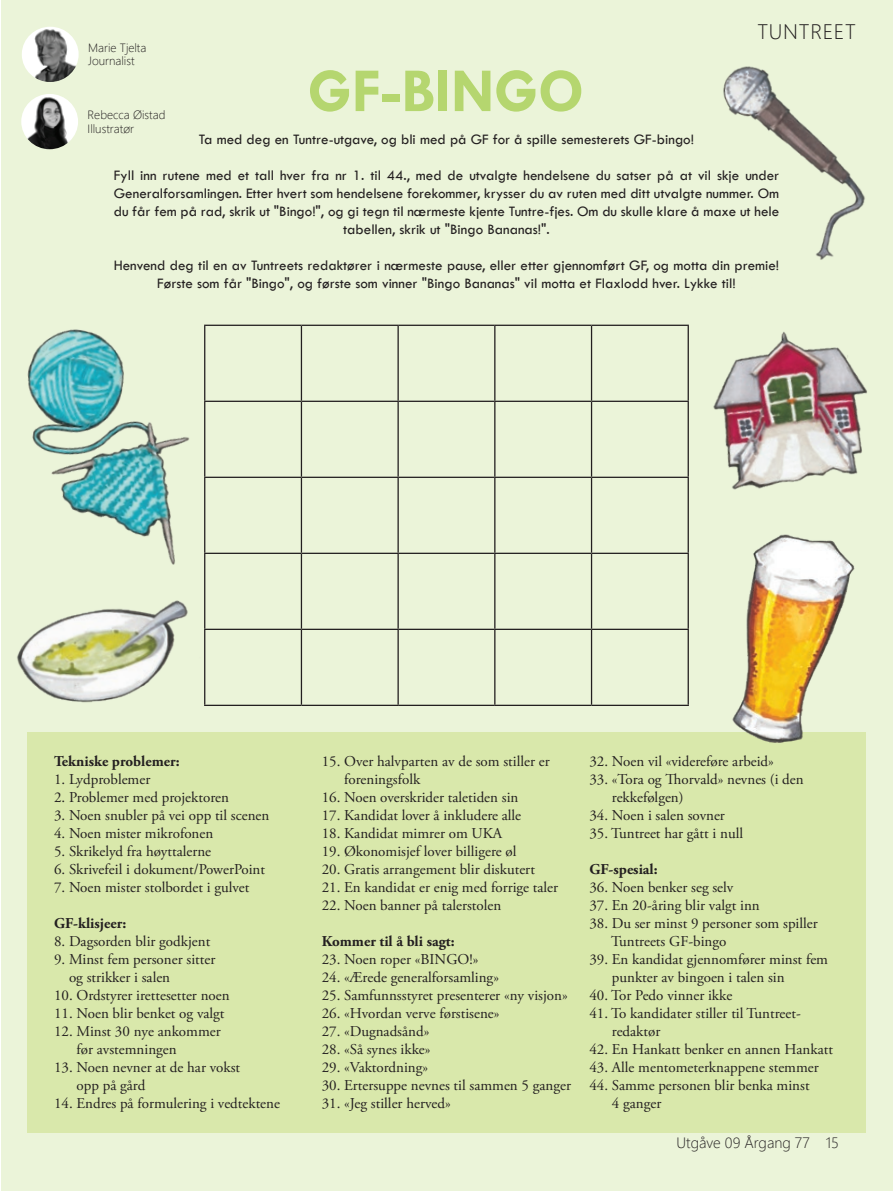
<style>
.page{position:relative;width:893px;height:1191px;background:#fff}
.page>*{position:absolute;margin:0;border:0;box-sizing:border-box;transform-origin:0 0}
.t1{font:700 63px "Tw Cen";color:#b5d66f}
.t2{font:300 21px "Segoe UI";letter-spacing:.035em;color:#231f20}
.t3{font:15px/18px "Adobe Garamond Pro";color:#231f20}
.t4{font:15px/18px "Tw Cen";color:#231f20;text-align:center}
.t5{font:700 15px "Adobe Garamond Pro";color:#231f20}
.t6{font:300 15px "Segoe UI";color:#231f20}
.t7{font:300 12px/13.5px "Segoe UI";color:#231f20}
</style>
<div class="page">
<div style="left:1px;top:0;width:892px;height:1191px;background:#ebf4d9"></div>
<div style="left:27px;top:732px;width:839px;height:400px;background:#d9e8ab"></div>
<img style="left:732px;top:534px;width:123px;height:209px">
<img style="left:687px;top:324px;width:180px;height:189px">
<img style="left:27px;top:324px;width:197px;height:259px">
<img style="left:17px;top:583px;width:189px;height:121px">
<img style="left:723px;top:66px;width:142px;height:194px">
<hr style="left:204px;top:325px;width:97px;height:1px;background:#231f20">
<hr style="left:204px;top:326px;width:1px;height:75px;background:#231f20">
<hr style="left:301px;top:325px;width:97px;height:1px;background:#231f20">
<hr style="left:301px;top:326px;width:1px;height:75px;background:#231f20">
<hr style="left:398px;top:325px;width:97px;height:1px;background:#231f20">
<hr style="left:397px;top:326px;width:2px;height:75px;background:#231f20">
<hr style="left:495px;top:325px;width:96px;height:1px;background:#231f20">
<hr style="left:494px;top:326px;width:1px;height:75px;background:#231f20">
<hr style="left:591px;top:325px;width:98px;height:1px;background:#231f20">
<hr style="left:591px;top:326px;width:1px;height:75px;background:#231f20">
<hr style="left:688px;top:326px;width:1px;height:75px;background:#231f20">
<hr style="left:204px;top:401px;width:97px;height:1px;background:#231f20">
<hr style="left:204px;top:402px;width:1px;height:74px;background:#231f20">
<hr style="left:301px;top:401px;width:97px;height:1px;background:#231f20">
<hr style="left:301px;top:402px;width:1px;height:74px;background:#231f20">
<hr style="left:398px;top:401px;width:97px;height:1px;background:#231f20">
<hr style="left:397px;top:402px;width:2px;height:74px;background:#231f20">
<hr style="left:495px;top:401px;width:96px;height:1px;background:#231f20">
<hr style="left:494px;top:402px;width:1px;height:74px;background:#231f20">
<hr style="left:591px;top:401px;width:98px;height:1px;background:#231f20">
<hr style="left:591px;top:402px;width:1px;height:74px;background:#231f20">
<hr style="left:688px;top:402px;width:1px;height:74px;background:#231f20">
<hr style="left:204px;top:476px;width:97px;height:2px;background:#231f20">
<hr style="left:204px;top:478px;width:1px;height:74px;background:#231f20">
<hr style="left:301px;top:476px;width:97px;height:2px;background:#231f20">
<hr style="left:301px;top:478px;width:1px;height:74px;background:#231f20">
<hr style="left:398px;top:476px;width:97px;height:2px;background:#231f20">
<hr style="left:397px;top:478px;width:2px;height:74px;background:#231f20">
<hr style="left:495px;top:476px;width:96px;height:2px;background:#231f20">
<hr style="left:494px;top:478px;width:1px;height:74px;background:#231f20">
<hr style="left:591px;top:476px;width:98px;height:2px;background:#231f20">
<hr style="left:591px;top:478px;width:1px;height:74px;background:#231f20">
<hr style="left:688px;top:478px;width:1px;height:74px;background:#231f20">
<hr style="left:204px;top:552px;width:97px;height:2px;background:#231f20">
<hr style="left:204px;top:554px;width:1px;height:74px;background:#231f20">
<hr style="left:301px;top:552px;width:97px;height:2px;background:#231f20">
<hr style="left:301px;top:554px;width:1px;height:74px;background:#231f20">
<hr style="left:398px;top:552px;width:97px;height:2px;background:#231f20">
<hr style="left:397px;top:554px;width:2px;height:74px;background:#231f20">
<hr style="left:495px;top:552px;width:96px;height:2px;background:#231f20">
<hr style="left:494px;top:554px;width:1px;height:74px;background:#231f20">
<hr style="left:591px;top:552px;width:98px;height:2px;background:#231f20">
<hr style="left:591px;top:554px;width:1px;height:74px;background:#231f20">
<hr style="left:688px;top:554px;width:1px;height:74px;background:#231f20">
<hr style="left:204px;top:628px;width:97px;height:2px;background:#231f20">
<hr style="left:204px;top:630px;width:1px;height:74px;background:#231f20">
<hr style="left:301px;top:628px;width:97px;height:2px;background:#231f20">
<hr style="left:301px;top:630px;width:1px;height:74px;background:#231f20">
<hr style="left:398px;top:628px;width:97px;height:2px;background:#231f20">
<hr style="left:397px;top:630px;width:2px;height:74px;background:#231f20">
<hr style="left:495px;top:628px;width:96px;height:2px;background:#231f20">
<hr style="left:494px;top:630px;width:1px;height:74px;background:#231f20">
<hr style="left:591px;top:628px;width:98px;height:2px;background:#231f20">
<hr style="left:591px;top:630px;width:1px;height:74px;background:#231f20">
<hr style="left:688px;top:630px;width:1px;height:74px;background:#231f20">
<hr style="left:204px;top:704px;width:97px;height:2px;background:#231f20">
<hr style="left:301px;top:704px;width:97px;height:2px;background:#231f20">
<hr style="left:398px;top:704px;width:97px;height:2px;background:#231f20">
<hr style="left:495px;top:704px;width:96px;height:2px;background:#231f20">
<hr style="left:591px;top:704px;width:98px;height:2px;background:#231f20">
<img style="left:21px;top:94px;width:57px;height:55px">
<img style="left:22px;top:27px;width:57px;height:55px">
<p class="t7" style="left:88px;top:40px;width:60px">Marie Tjelta<br>Journalist</p>
<h2 class="t2" style="left:757px;top:12px;width:100px">TUNTREET</h2>
<h1 class="t1" style="left:308px;top:53px;width:278px">GF-BINGO</h1>
<p class="t7" style="left:88px;top:107px;width:79px">Rebecca Øistad<br>Illustratør</p>
<p class="t4" style="left:199px;top:131px;width:497px">Ta med deg en Tuntre-utgave, og bli med på GF for å spille semesterets GF-bingo!</p>
<p class="t4" style="left:114px;top:167px;width:667px">Fyll inn rutene med et tall hver fra nr 1. til 44., med de utvalgte hendelsene du satser på at vil skje under Generalforsamlingen. Etter hvert som hendelsene forekommer, krysser du av ruten med ditt utvalgte nummer. Om du får fem på rad, skrik ut "Bingo!", og gi tegn til nærmeste kjente Tuntre-fjes. Om du skulle klare å maxe ut hele tabellen, skrik ut "Bingo Bananas!".</p>
<p class="t4" style="left:114px;top:257px;width:667px">Henvend deg til en av Tuntreets redaktører i nærmeste pause, eller etter gjennomført GF, og motta din premie!<br>Første som får "Bingo", og første som vinner "Bingo Bananas" vil motta et Flaxlodd hver. Lykke til!</p>
<p class="t5" style="left:54px;top:752px;width:127px">Tekniske problemer:</p>
<p class="t3" style="left:54px;top:770px;width:98px">1. Lydproblemer</p>
<p class="t3" style="left:54px;top:788px;width:177px">2. Problemer med projektoren</p>
<p class="t3" style="left:54px;top:806px;width:217px">3. Noen snubler på vei opp til scenen</p>
<p class="t3" style="left:54px;top:824px;width:161px">4. Noen mister mikrofonen</p>
<p class="t3" style="left:54px;top:842px;width:159px">5. Skrikelyd fra høyttalerne</p>
<p class="t3" style="left:54px;top:860px;width:213px">6. Skrivefeil i dokument/PowerPoint</p>
<p class="t3" style="left:54px;top:878px;width:197px">7. Noen mister stolbordet i gulvet</p>
<p class="t5" style="left:54px;top:914px;width:74px">GF-klisjeer:</p>
<p class="t3" style="left:54px;top:932px;width:158px">8. Dagsorden blir godkjent</p>
<p class="t3" style="left:69px;top:950px;width:148px;text-indent:-15px">9. Minst fem personer sitter og strikker i salen</p>
<p class="t3" style="left:54px;top:986px;width:177px">10. Ordstyrer irettesetter noen</p>
<p class="t3" style="left:54px;top:1004px;width:172px">11. Noen blir benket og valgt</p>
<p class="t3" style="left:76px;top:1022px;width:146px;text-indent:-22px">12. Minst 30 nye ankommer før avstemningen</p>
<p class="t3" style="left:76px;top:1058px;width:165px;text-indent:-22px">13. Noen nevner at de har vokst opp på gård</p>
<p class="t3" style="left:54px;top:1094px;width:228px">14. Endres på formulering i vedtektene</p>
<p class="t3" style="left:344px;top:752px;width:207px;text-indent:-22px">15. Over halvparten av de som stiller er foreningsfolk</p>
<p class="t3" style="left:322px;top:788px;width:198px">16. Noen overskrider taletiden sin</p>
<p class="t3" style="left:322px;top:806px;width:201px">17. Kandidat lover å inkludere alle</p>
<p class="t3" style="left:322px;top:824px;width:182px">18. Kandidat mimrer om UKA</p>
<p class="t3" style="left:322px;top:842px;width:196px">19. Økonomisjef lover billigere øl</p>
<p class="t3" style="left:322px;top:860px;width:215px">20. Gratis arrangement blir diskutert</p>
<p class="t3" style="left:322px;top:878px;width:238px">21. En kandidat er enig med forrige taler</p>
<p class="t3" style="left:322px;top:896px;width:181px">22. Noen banner på talerstolen</p>
<p class="t5" style="left:322px;top:932px;width:134px">Kommer til å bli sagt:</p>
<p class="t3" style="left:322px;top:950px;width:158px">23. Noen roper «BINGO!»</p>
<p class="t3" style="left:322px;top:968px;width:179px">24. «Ærede generalforsamling»</p>
<p class="t3" style="left:322px;top:986px;width:248px">25. Samfunnsstyret presenterer «ny visjon»</p>
<p class="t3" style="left:322px;top:1004px;width:179px">26. «Hvordan verve førstisene»</p>
<p class="t3" style="left:322px;top:1022px;width:109px">27. «Dugnadsånd»</p>
<p class="t3" style="left:322px;top:1040px;width:110px">28. «Så synes ikke»</p>
<p class="t3" style="left:322px;top:1058px;width:108px">29. «Vaktordning»</p>
<p class="t3" style="left:322px;top:1076px;width:251px">30. Ertersuppe nevnes til sammen 5 ganger</p>
<p class="t3" style="left:322px;top:1094px;width:131px">31. «Jeg stiller herved»</p>
<p class="t3" style="left:589px;top:752px;width:186px">32. Noen vil «videreføre arbeid»</p>
<p class="t3" style="left:612px;top:770px;width:193px;text-indent:-22px">33. «Tora og Thorvald» nevnes (i den rekkefølgen)</p>
<p class="t3" style="left:589px;top:806px;width:137px">34. Noen i salen sovner</p>
<p class="t3" style="left:589px;top:824px;width:155px">35. Tuntreet har gått i null</p>
<p class="t5" style="left:589px;top:860px;width:70px">GF-spesial:</p>
<p class="t3" style="left:589px;top:878px;width:146px">36. Noen benker seg selv</p>
<p class="t3" style="left:589px;top:896px;width:172px">37. En 20-åring blir valgt inn</p>
<p class="t3" style="left:611px;top:914px;width:208px;text-indent:-22px">38. Du ser minst 9 personer som spiller<br>Tuntreets GF-bingo</p>
<p class="t3" style="left:612px;top:950px;width:218px;text-indent:-23px">39. En kandidat gjennomfører minst fem punkter av bingoen i talen sin</p>
<p class="t3" style="left:589px;top:986px;width:144px">40. Tor Pedo vinner ikke</p>
<p class="t3" style="left:612px;top:1004px;width:190px;text-indent:-22px">41. To kandidater stiller til Tuntreet&shy;redaktør</p>
<p class="t3" style="left:589px;top:1040px;width:245px">42. En Hankatt benker en annen Hankatt</p>
<p class="t3" style="left:589px;top:1058px;width:231px">43. Alle mentometerknappene stemmer</p>
<p class="t3" style="left:612px;top:1076px;width:199px;text-indent:-22px">44. Samme personen blir benka minst<br>4 ganger</p>
<p class="t6" style="left:676px;top:1128px;width:164px">Utgåve 09 Årgang 77 15</p>
</div>
